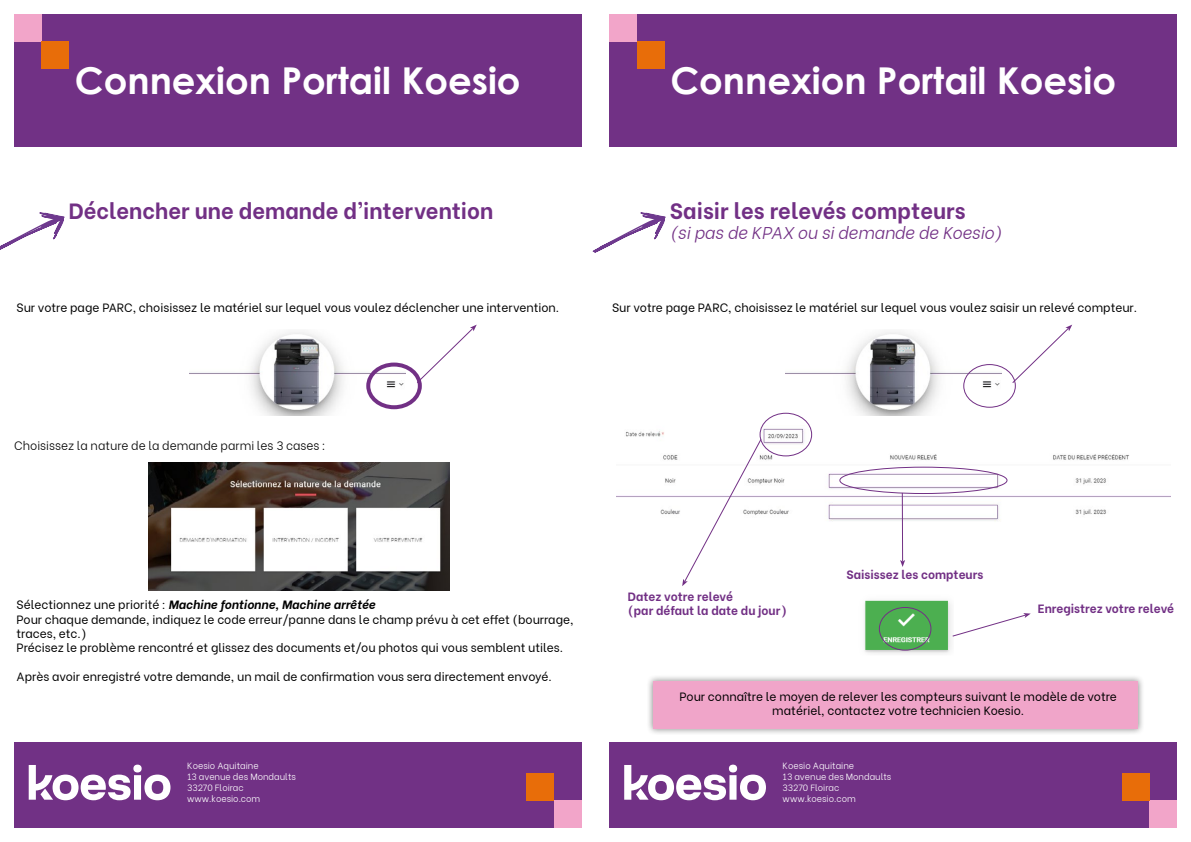
<style>
.page{position:relative;width:1191px;height:842px;background:#fff}
.page>*{position:absolute;margin:0;border:0;box-sizing:border-box;transform-origin:0 0}
.t1{font:700 37px "Century Gothic";color:#fff}
.t2{font:700 22px "Be Vietnam";color:#723085}
.t3{font:italic 300 17px "Be Vietnam";color:#723085}
.t4{font:12px/14.4px "Be Vietnam";color:#000}
.t5{font:700 12px/14.4px "Be Vietnam";color:#723085}
.t6{font:300 12px "Be Vietnam";color:#000}
.t7{font:300 9px/10.8px "Be Vietnam";color:#fff}
.s1{font-weight:700;font-style:italic}
</style>
<div class="page">
<div style="left:609px;top:14px;width:567px;height:133px;background:#713185"></div>
<div style="left:609px;top:742px;width:567px;height:86px;background:#713185"></div>
<svg style="left:624px;top:765px;width:142px;height:35px"></svg>
<div style="left:609px;top:14px;width:28px;height:28px;background:#f2a5c9"></div>
<div style="left:637px;top:42px;width:27px;height:27px;background:#e86d09"></div>
<div style="left:1149px;top:800px;width:27px;height:28px;background:#f2a5c9"></div>
<div style="left:1122px;top:773px;width:27px;height:27px;background:#e86d09"></div>
<div style="left:14px;top:14px;width:567px;height:133px;background:#713185"></div>
<div style="left:14px;top:742px;width:567px;height:86px;background:#713185"></div>
<svg style="left:29px;top:765px;width:141px;height:35px"></svg>
<div style="left:14px;top:14px;width:28px;height:28px;background:#f2a5c9"></div>
<div style="left:42px;top:42px;width:27px;height:27px;background:#e86d09"></div>
<div style="left:554px;top:800px;width:27px;height:28px;background:#f2a5c9"></div>
<div style="left:526px;top:773px;width:28px;height:27px;background:#e86d09"></div>
<svg style="left:0;top:212px;width:65px;height:38px"></svg>
<svg style="left:592px;top:212px;width:74px;height:41px"></svg>
<img style="left:190px;top:332px;width:215px;height:84px">
<div style="left:366px;top:363px;width:56px;height:46px;border:4px solid #723085;border-radius:50%"></div>
<svg style="left:416px;top:325px;width:61px;height:59px"></svg>
<img style="left:785px;top:332px;width:216px;height:84px">
<div style="left:963px;top:364px;width:52px;height:44px;border:1px solid #723085;border-radius:50%"></div>
<svg style="left:1011px;top:325px;width:61px;height:59px"></svg>
<img style="left:149px;top:462px;width:300px;height:128px">
<div style="left:646px;top:674px;width:498px;height:61px;background:#000;opacity:.46"></div>
<div style="left:653px;top:681px;width:484px;height:48px;background:#f0a5c9"></div>
<img style="left:616px;top:426px;width:554px;height:95px">
<div style="left:759px;top:413px;width:53px;height:43px;border:1px solid #723085;border-radius:50%"></div>
<svg style="left:682px;top:438px;width:80px;height:148px"></svg>
<svg style="left:900px;top:494px;width:5px;height:73px"></svg>
<div style="left:839px;top:467px;width:168px;height:27px;border:1px solid #723085;border-radius:50%"></div>
<img style="left:864px;top:600px;width:87px;height:54px">
<div style="left:879px;top:607px;width:52px;height:44px;border:1px solid #723085;border-radius:50%"></div>
<svg style="left:952px;top:613px;width:78px;height:24px"></svg>
<h1 class="t1" style="left:75px;top:53px;width:447px">Connexion Portail Koesio</h1>
<h1 class="t1" style="left:670px;top:53px;width:447px">Connexion Portail Koesio</h1>
<h2 class="t2" style="left:69px;top:193px;width:426px">Déclencher une demande d’intervention</h2>
<h2 class="t2" style="left:670px;top:193px;width:297px">Saisir les relevés compteurs</h2>
<h3 class="t3" style="left:670px;top:219px;width:333px">(si pas de KPAX ou si demande de Koesio)</h3>
<p class="t4" style="left:17px;top:299px;width:544px">Sur votre page PARC, choisissez le matériel sur lequel vous voulez déclencher une intervention.</p>
<p class="t4" style="left:612px;top:299px;width:526px">Sur votre page PARC, choisissez le matériel sur lequel vous voulez saisir un relevé compteur.</p>
<p class="t6" style="left:14px;top:435px;width:313px">Choisissez la nature de la demande parmi les 3 cases :</p>
<p class="t4" style="left:17px;top:596px;width:558px">Sélectionnez une priorité : <span class="s1">Machine fontionne, Machine arrêtée<br></span>Pour chaque demande, indiquez le code erreur/panne dans le champ prévu à cet effet (bourrage, traces, etc.)<br>Précisez le problème rencontré et glissez des documents et/ou photos qui vous semblent utiles.</p>
<p class="t4" style="left:17px;top:668px;width:537px">Après avoir enregistré votre demande, un mail de confirmation vous sera directement envoyé.</p>
<p class="t7" style="left:187px;top:759px;width:110px">Koesio Aquitaine<br>13 avenue des Mondaults<br>33270 Floirac www.koesio.com</p>
<p class="t5" style="left:628px;top:588px;width:160px">Datez votre relevé<br>(par défaut la date du jour)</p>
<p class="t5" style="left:846px;top:566px;width:138px">Saisissez les compteurs</p>
<p class="t5" style="left:1037px;top:601px;width:138px">Enregistrez votre relevé</p>
<p class="t4" style="left:679px;top:688px;width:439px;text-align:center">Pour connaître le moyen de relever les compteurs suivant le modèle de votre matériel, contactez votre technicien Koesio.</p>
<p class="t7" style="left:782px;top:759px;width:110px">Koesio Aquitaine<br>13 avenue des Mondaults<br>33270 Floirac www.koesio.com</p>
</div>
